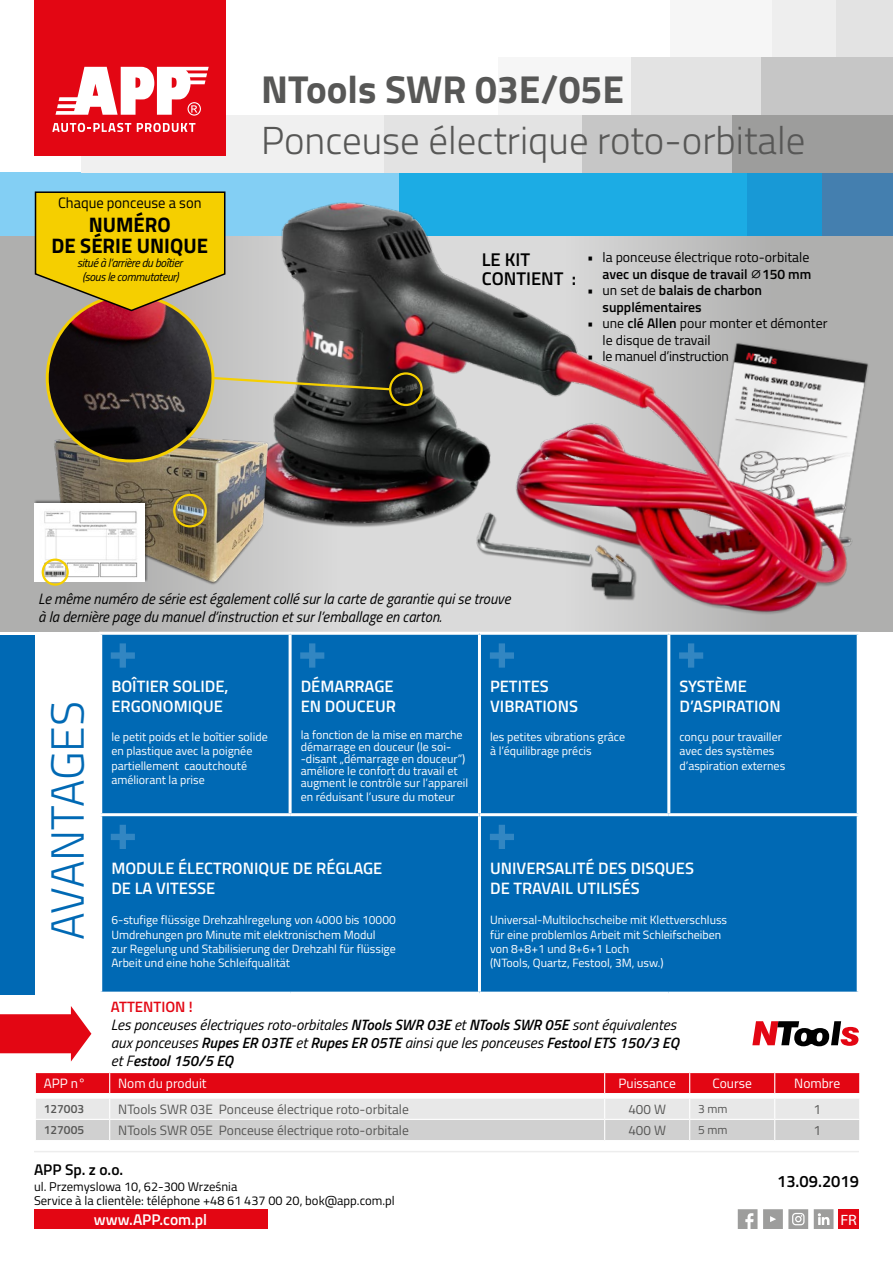
<style>
.page{position:relative;width:893px;height:1263px;background:#fff}
.page>*{position:absolute;margin:0;border:0;box-sizing:border-box;transform-origin:0 0}
.t1{font:300 46.5px "Titillium";letter-spacing:-.01em;color:#0069b4}
.t2{font:300 39px "Titillium";color:#575756}
.t3{font:700 39px "Titillium";color:#575756}
.t4{font:700 21px/21px "Titillium";color:#000;text-align:center}
.t5{font:600 18.45px/19.5px "Titillium";color:#000}
.t6{font:600 16.5px/19.8px "Titillium";color:#fff}
.t7{font:600 16.5px "Titillium";color:#000}
.t8{font:600 15.45px "Titillium";color:#fff}
.t9{font:600 15.45px "Titillium";color:#000}
.t10{font:italic 15px/18px "Titillium";color:#000}
.t11{font:15px "Titillium";color:#000}
.t12{font:semi-expanded 15px "Myriad Pro";color:#fff}
.t13{font:13.8px/16.5px "Titillium";color:#000;text-align:right}
.t14{font:600 13.8px/16.5px "Titillium";color:#000}
.t15{font:13.8px "Titillium";letter-spacing:-.02em;color:#000}
.t16{font:13.5px "Titillium";color:#575756}
.t17{font:13.5px "Titillium";color:#fff}
.t18{font:12.75px/14.1px "Titillium";color:#000}
.t19{font:12px/14.4px "Titillium";color:#fff}
.t20{font:italic 12px/14.4px "Titillium";letter-spacing:-.025em;color:#000;text-align:center}
.t21{font:600 12px "Titillium";color:#575756}
.t22{font:12px "Titillium";color:#575756}
.s1{font-weight:600}
.s2{font-weight:400}
.s3{font-weight:600;font-style:normal;color:#e30613}
</style>
<div class="page">
<div style="left:727px;top:172px;width:97px;height:64px;background:#1899d6"></div>
<div style="left:398px;top:172px;width:348px;height:64px;background:#1cace4"></div>
<div style="left:0;top:172px;width:399px;height:64px;background:#83cff4"></div>
<div style="left:830px;top:0;width:63px;height:57px;background:#e3e3e3"></div>
<div style="left:746px;top:0;width:90px;height:57px;background:#eee"></div>
<div style="left:670px;top:0;width:101px;height:57px;background:#f6f6f6"></div>
<div style="left:761px;top:57px;width:132px;height:58px;background:#c6c6c6"></div>
<div style="left:629px;top:57px;width:132px;height:58px;background:#e3e3e3"></div>
<div style="left:499px;top:57px;width:132px;height:58px;background:#f6f6f6"></div>
<div style="left:822px;top:172px;width:71px;height:64px;background:#447faf"></div>
<div style="left:732px;top:115px;width:161px;height:57px;background:#9d9d9c"></div>
<div style="left:383px;top:115px;width:205px;height:57px;background:#e3e3e3"></div>
<div style="left:81px;top:115px;width:302px;height:57px;background:#f0f0f0"></div>
<div style="left:583px;top:115px;width:149px;height:57px;background:#c6c6c6"></div>
<div style="left:35px;top:0;width:191px;height:156px;background:#e30613"></div>
<svg style="left:52px;top:123px;width:79px;height:9px"></svg>
<svg style="left:137px;top:123px;width:58px;height:9px"></svg>
<svg style="left:55px;top:67px;width:154px;height:49px"></svg>
<hr style="left:34px;top:1151px;width:825px;height:1px;background:#ededed">
<svg style="left:738px;top:1209px;width:19px;height:20px"></svg>
<svg style="left:763px;top:1209px;width:45px;height:20px"></svg>
<svg style="left:814px;top:1209px;width:19px;height:20px"></svg>
<div style="left:838px;top:1209px;width:21px;height:20px;background:#e30613"></div>
<div style="left:34px;top:1209px;width:233px;height:20px;background:#e30613"></div>
<div style="left:0;top:236px;width:343px;height:395px;background:#afafae"></div>
<div style="left:0;top:635px;width:35px;height:360px;background:#0069b4"></div>
<div style="left:102px;top:635px;width:755px;height:357px;background:#0069b4"></div>
<hr style="left:478px;top:816px;width:3px;height:176px;background:#fff">
<hr style="left:289px;top:635px;width:3px;height:178px;background:#fff">
<hr style="left:478px;top:635px;width:3px;height:178px;background:#fff">
<hr style="left:667px;top:635px;width:3px;height:178px;background:#fff">
<hr style="left:99px;top:813px;width:191px;height:3px;background:#fff">
<hr style="left:290px;top:813px;width:189px;height:3px;background:#fff">
<hr style="left:479px;top:813px;width:190px;height:3px;background:#fff">
<hr style="left:669px;top:813px;width:191px;height:3px;background:#fff">
<svg style="left:111px;top:643px;width:24px;height:25px"></svg>
<svg style="left:111px;top:825px;width:24px;height:24px"></svg>
<svg style="left:300px;top:643px;width:24px;height:25px"></svg>
<svg style="left:490px;top:643px;width:24px;height:25px"></svg>
<svg style="left:679px;top:643px;width:24px;height:25px"></svg>
<svg style="left:490px;top:825px;width:24px;height:24px"></svg>
<svg style="left:0;top:1006px;width:91px;height:55px"></svg>
<img style="left:199px;top:195px;width:694px;height:433px">
<svg style="left:35px;top:1072px;width:825px;height:68px;background:#e2a2a5"></svg>
<svg style="left:752px;top:1021px;width:107px;height:25px"></svg>
<div style="left:389px;top:372px;width:34px;height:34px;border:2px solid #f5cf00;border-radius:50%"></div>
<svg style="left:213px;top:376px;width:179px;height:16px;background:#948f6f"></svg>
<img style="left:46px;top:420px;width:256px;height:186px">
<div style="left:34px;top:500px;width:114px;height:82px;background:#000;opacity:.4"></div>
<img style="left:34px;top:503px;width:110px;height:78px">
<img style="left:47px;top:295px;width:166px;height:166px;border-radius:83px">
<svg style="left:34px;top:191px;width:192px;height:121px;background:#e1c01a"></svg>
<div style="left:173px;top:494px;width:34px;height:33px;border:2px solid #f5cf00;border-radius:50%"></div>
<div style="left:42px;top:558px;width:27px;height:28px;border:2px solid #f5cf00;border-radius:50%"></div>
<h2 class="t3" style="left:261px;top:59px;width:364px">NTools SWR 03E/05E</h2>
<p class="t11" style="left:58px;top:192px;width:145px">Chaque ponceuse a son</p>
<h3 class="t4" style="left:52px;top:214px;width:158px">NUMÉRO<br>DE SÉRIE UNIQUE</h3>
<p class="t20" style="left:77px;top:255px;width:107px">situé à l’arrière du boîtier (sous le commutateur)</p>
<h2 class="t2" style="left:261px;top:112px;width:546px">Ponceuse électrique roto-orbitale</h2>
<h3 class="t5" style="left:482px;top:249px;width:96px">LE KIT<br>CONTIENT :</h3>
<p class="t13" style="left:587px;top:249px;width:226px">• la ponceuse électrique roto-orbitale <span class="s1">avec un disque de travail</span> ⌀<span class="s1">150 mm</span></p>
<p class="t14" style="left:602px;top:282px;width:161px;text-indent:-15px"><span class="s2">• un set de</span> balais de charbon supplémentaires</p>
<p class="t13" style="left:602px;top:315px;width:226px;text-align:left;text-indent:-15px">• une <span class="s1">clé Allen</span> pour monter et démonter le disque de travail</p>
<p class="t15" style="left:587px;top:346px;width:143px">• le manuel d’instruction</p>
<p class="t10" style="left:38px;top:589px;width:474px">Le même numéro de série est également collé sur la carte de garantie qui se trouve à la dernière page du manuel d’instruction et sur l’emballage en carton.</p>
<h1 class="t1" style="left:34px;top:940px;width:241px;rotate:-90deg">AVANTAGES</h1>
<h3 class="t6" style="left:111px;top:676px;width:119px">BOÎTIER SOLIDE,<br>ERGONOMIQUE</h3>
<p class="t19" style="left:111px;top:729px;width:158px">le petit poids et le boîtier solide en plastique avec la poignée partiellement caoutchouté améliorant la prise</p>
<h3 class="t6" style="left:301px;top:676px;width:97px">DÉMARRAGE<br>EN DOUCEUR</h3>
<p class="t19" style="left:301px;top:728px;width:169px;line-height:12px">la fonction de la mise en marche démarrage en douceur (le soi--disant „démarrage en douceur”) améliore le confort du travail et augment le contrôle sur l’appareil</p>
<p class="t19" style="left:301px;top:789px;width:156px">en réduisant l’usure du moteur</p>
<h3 class="t6" style="left:490px;top:676px;width:89px">PETITES<br>VIBRATIONS</h3>
<p class="t19" style="left:490px;top:729px;width:136px">les petites vibrations grâce à l’équilibrage précis</p>
<h3 class="t6" style="left:679px;top:676px;width:103px">SYSTÈME<br>D’ASPIRATION</h3>
<p class="t19" style="left:679px;top:729px;width:107px">conçu pour travailler avec des systèmes d’aspiration externes</p>
<h3 class="t6" style="left:490px;top:857px;width:205px">UNIVERSALITÉ DES DISQUES<br>DE TRAVAIL UTILISÉS</h3>
<p class="t19" style="left:490px;top:912px;width:239px">Universal-Multilochscheibe mit Klettverschluss für eine problemlos Arbeit mit Schleifscheiben von 8+8+1 und 8+6+1 Loch<br>(NTools, Quartz, Festool, 3M, usw.)</p>
<p class="t10" style="left:111px;top:997px;width:570px"><span class="s3">ATTENTION !<br></span>Les ponceuses électriques roto-orbitales <span class="s1">NTools SWR 03E</span> et <span class="s1">NTools SWR 05E</span> sont équivalentes aux ponceuses <span class="s1">Rupes ER 03TE</span> et <span class="s1">Rupes ER 05TE</span> ainsi que les ponceuses <span class="s1">Festool ETS 150/3 EQ </span>et F<span class="s1">estool 150/5 EQ</span></p>
<h3 class="t6" style="left:111px;top:857px;width:272px">MODULE ÉLECTRONIQUE DE RÉGLAGE<br>DE LA VITESSE</h3>
<p class="t19" style="left:111px;top:912px;width:286px">6-stufige flüssige Drehzahlregelung von 4000 bis 10000<br>Umdrehungen pro Minute mit elektronischem Modul<br>zur Regelung und Stabilisierung der Drehzahl für flüssige Arbeit und eine hohe Schleifqualität</p>
<p class="t17" style="left:44px;top:1073px;width:43px">APP n°</p>
<p class="t17" style="left:118px;top:1073px;width:90px">Nom du produit</p>
<p class="t17" style="left:618px;top:1073px;width:59px">Puissance</p>
<p class="t17" style="left:713px;top:1073px;width:41px">Course</p>
<p class="t17" style="left:794px;top:1073px;width:47px">Nombre</p>
<p class="t21" style="left:44px;top:1100px;width:42px">127003</p>
<p class="t16" style="left:118px;top:1099px;width:292px">NTools SWR 03E Ponceuse électrique roto-orbitale</p>
<p class="t16" style="left:628px;top:1099px;width:39px">400 W</p>
<p class="t22" style="left:698px;top:1100px;width:31px">3 mm</p>
<p class="t16" style="left:813px;top:1099px;width:9px">1</p>
<p class="t21" style="left:44px;top:1121px;width:42px">127005</p>
<p class="t16" style="left:118px;top:1120px;width:292px">NTools SWR 05E Ponceuse électrique roto-orbitale</p>
<p class="t16" style="left:628px;top:1120px;width:39px">400 W</p>
<p class="t22" style="left:698px;top:1121px;width:31px">5 mm</p>
<p class="t16" style="left:813px;top:1120px;width:9px">1</p>
<p class="t9" style="left:34px;top:1158px;width:91px">APP Sp. z o.o.</p>
<p class="t18" style="left:34px;top:1179px;width:362px">ul. Przemyslowa 10, 62-300 Września<br>Service à la clientèle: téléphone +48 61 437 00 20, bok@app.com.pl</p>
<p class="t8" style="left:94px;top:1208px;width:115px">www.APP.com.pl</p>
<h3 class="t7" style="left:777px;top:1169px;width:83px">13.09.2019</h3>
<p class="t12" style="left:840px;top:1210px;width:18px">FR</p>
</div>
